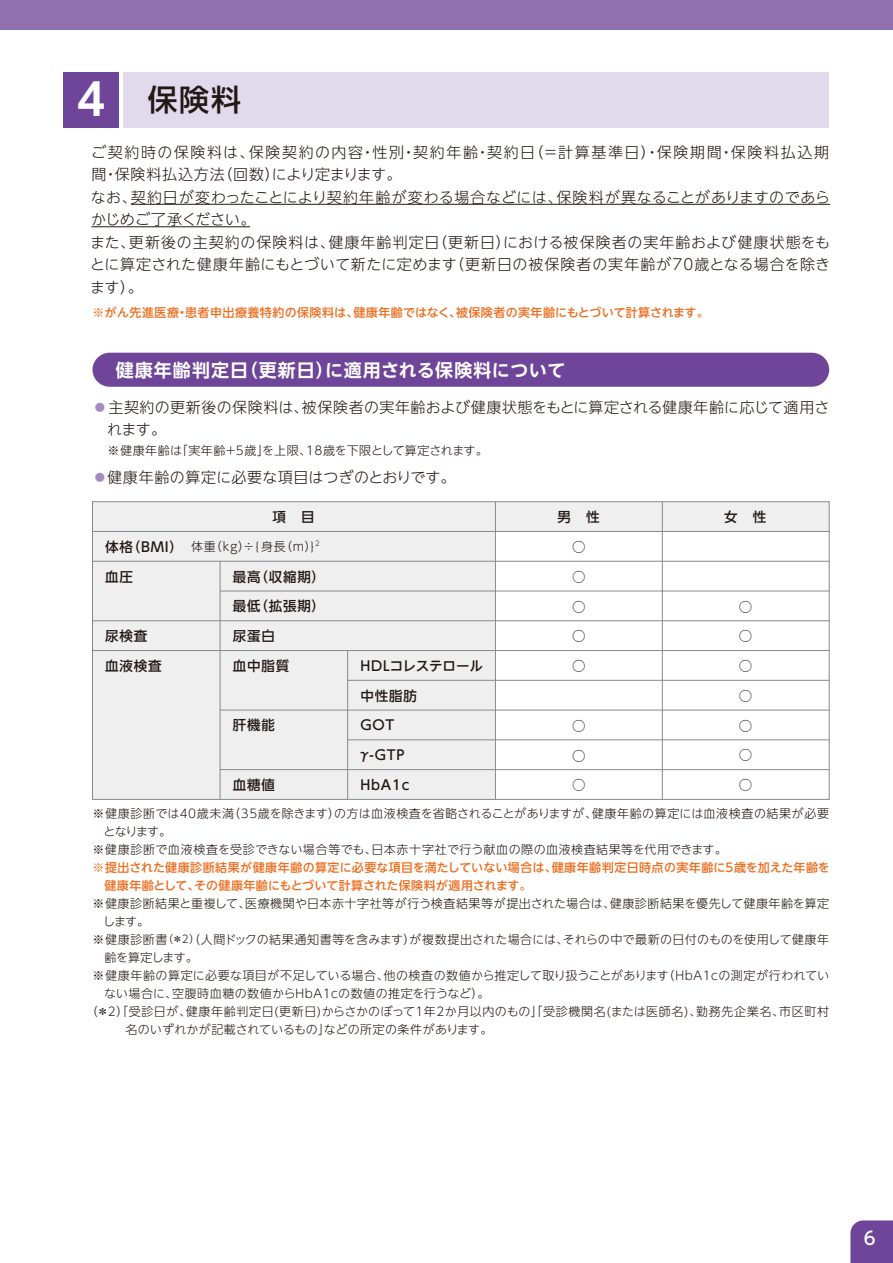
<style>
.page{position:relative;width:893px;height:1263px;background:#fff}
.page>*{position:absolute;margin:0;border:0;box-sizing:border-box;transform-origin:0 0}
.t1{font:500 30px "UD Shin Go NT Pro";color:#221815}
.t2{font:700 18px "UD Shin Go NT Pro De";letter-spacing:.05em;color:#fff}
.t3{font:500 18px "UD Shin Go NT Pro";color:#fff}
.t4{font:300 15px/22.5px "UD Shin Go NT Pro";letter-spacing:.065em;color:#221815}
.t5{font:300 15px/22.5px "UD Shin Go NT Pro";letter-spacing:.04em;color:#221815}
.t6{font:300 15px "UD Shin Go NT Pro";letter-spacing:.045em;color:#221815}
.t7{font:500 13.5px "UD Shin Go NT Pro";letter-spacing:.06em;color:#221815}
.t8{font:300 13.5px "UD Shin Go NT Pro";color:#221815}
.t9{font:500 13.5px "UD Shin Go NT Pro";letter-spacing:-.005em;color:#221815}
.t10{font:300 12px "UD Shin Go NT Pro";letter-spacing:.045em;color:#221815}
.t11{font:500 12px/18px "UD Shin Go NT Pro";letter-spacing:.03em;color:#ed6d1f}
.s1{font-family:"UD Shin Go NT Pro De";font-weight:700;font-size:43.5px;color:#fff}
.s2{color:#a58bc0}
.s3{font-weight:500;font-size:13.5px}
.s4{font-size:10.65px}
</style>
<div class="page">
<div style="left:123px;top:72px;width:706px;height:56px;background:#e1d9ec"></div>
<hr style="left:131px;top:204px;width:699px;height:1px;background:#221815">
<hr style="left:91px;top:226px;width:159px;height:1px;background:#221815">
<div style="left:64px;top:72px;width:55px;height:56px;background:#6e4598"></div>
<div style="left:92px;top:502px;width:737px;height:29px;background:#efefef"></div>
<div style="left:92px;top:502px;width:403px;height:297px;background:#efefef"></div>
<div style="left:92px;top:353px;width:737px;height:34px;background:#6e4598;border-radius:17px"></div>
<hr style="left:495px;top:502px;width:1px;height:297px;background:#898989">
<hr style="left:220px;top:561px;width:1px;height:238px;background:#898989">
<hr style="left:347px;top:650px;width:1px;height:149px;background:#898989">
<hr style="left:92px;top:531px;width:737px;height:1px;background:#898989">
<hr style="left:92px;top:561px;width:737px;height:1px;background:#898989">
<hr style="left:220px;top:591px;width:609px;height:1px;background:#898989">
<hr style="left:92px;top:620px;width:737px;height:1px;background:#898989">
<hr style="left:92px;top:650px;width:737px;height:1px;background:#898989">
<hr style="left:348px;top:680px;width:481px;height:1px;background:#898989">
<hr style="left:220px;top:710px;width:609px;height:1px;background:#898989">
<hr style="left:348px;top:739px;width:481px;height:1px;background:#898989">
<hr style="left:220px;top:769px;width:609px;height:1px;background:#898989">
<hr style="left:662px;top:502px;width:1px;height:297px;background:#898989">
<div style="left:850px;top:1220px;width:43px;height:43px;background:#6e4598"></div>
<div style="left:0;top:0;width:893px;height:30px;background:#9070af"></div>
<h1 class="t1" style="left:77px;top:76px;width:166px"><span class="s1">4</span> 保険料</h1>
<p class="t4" style="left:90px;top:140px;width:741px">ご契約時の保険料は、保険契約の内容・性別・契約年齢・契約日（＝計算基準日）・保険期間・保険料払込期間・保険料払込方法（回数）により定まります。<br>なお、契約日が変わったことにより契約年齢が変わる場合などには、保険料が異なることがありますのであらかじめご了承ください。<br>また、更新後の主契約の保険料は、健康年齢判定日（更新日）における被保険者の実年齢および健康状態をもとに算定された健康年齢にもとづいて新たに定めます（更新日の被保険者の実年齢が70歳となる場合を除きます）。</p>
<p class="t11" style="left:92px;top:303px;width:618px">※がん先進医療・患者申出療養特約の保険料は、健康年齢ではなく、被保険者の実年齢にもとづいて計算されます。</p>
<h2 class="t2" style="left:116px;top:355px;width:451px">健康年齢判定日（更新日）に適用される保険料について</h2>
<p class="t5" style="left:107px;top:395px;width:724px;text-indent:-15px"><span class="s2">●</span>主契約の更新後の保険料は、被保険者の実年齢および健康状態をもとに算定される健康年齢に応じて適用されます。</p>
<p class="t10" style="left:107px;top:441px;width:382px">※健康年齢は「実年齢＋5歳」を上限、18歳を下限として算定されます。</p>
<p class="t6" style="left:92px;top:465px;width:365px"><span class="s2">●</span>健康年齢の算定に必要な項目はつぎのとおりです。</p>
<p class="t7" style="left:273px;top:506px;width:44px">項　目</p>
<p class="t7" style="left:557px;top:506px;width:44px">男　性</p>
<p class="t10" style="left:105px;top:537px;width:216px"><span class="s3">体格（BMI）　</span>体重（kg）÷{ 身長（m）}<sup>2</sup></p>
<p class="t7" style="left:105px;top:565px;width:29px">血圧</p>
<p class="t7" style="left:105px;top:625px;width:44px">尿検査</p>
<p class="t7" style="left:105px;top:655px;width:58px">血液検査</p>
<p class="t7" style="left:233px;top:565px;width:94px">最高（収縮期）</p>
<p class="t7" style="left:233px;top:595px;width:94px">最低（拡張期）</p>
<p class="t7" style="left:233px;top:625px;width:44px">尿蛋白</p>
<p class="t7" style="left:233px;top:655px;width:58px">血中脂質</p>
<p class="t7" style="left:233px;top:714px;width:44px">肝機能</p>
<p class="t7" style="left:233px;top:774px;width:44px">血糖値</p>
<p class="t9" style="left:360px;top:655px;width:124px">HDLコレステロール</p>
<p class="t7" style="left:360px;top:685px;width:58px">中性脂肪</p>
<p class="t7" style="left:360px;top:714px;width:35px">GOT</p>
<p class="t7" style="left:358px;top:744px;width:48px">γ-GTP</p>
<p class="t7" style="left:360px;top:774px;width:51px">HbA1c</p>
<p class="t8" style="left:572px;top:536px;width:15px">○</p>
<p class="t8" style="left:572px;top:566px;width:15px">○</p>
<p class="t8" style="left:572px;top:596px;width:15px">○</p>
<p class="t8" style="left:572px;top:625px;width:15px">○</p>
<p class="t8" style="left:572px;top:655px;width:15px">○</p>
<p class="t8" style="left:572px;top:715px;width:15px">○</p>
<p class="t8" style="left:572px;top:744px;width:15px">○</p>
<p class="t8" style="left:572px;top:774px;width:15px">○</p>
<p class="t7" style="left:724px;top:506px;width:44px">女　性</p>
<p class="t8" style="left:739px;top:595px;width:15px">○</p>
<p class="t8" style="left:739px;top:625px;width:15px">○</p>
<p class="t8" style="left:739px;top:655px;width:15px">○</p>
<p class="t8" style="left:739px;top:685px;width:15px">○</p>
<p class="t8" style="left:739px;top:715px;width:15px">○</p>
<p class="t8" style="left:739px;top:744px;width:15px">○</p>
<p class="t8" style="left:739px;top:774px;width:15px">○</p>
<p class="t10" style="left:92px;top:804px;width:738px">※健康診断では40歳未満（35歳を除きます）の方は血液検査を省略されることがありますが、健康年齢の算定には血液検査の結果が必要</p>
<p class="t10" style="left:104px;top:822px;width:69px">となります。</p>
<p class="t10" style="left:92px;top:840px;width:636px">※健康診断で血液検査を受診できない場合等でも、日本赤十字社で行う献血の際の血液検査結果等を代用できます。</p>
<p class="t11" style="left:104px;top:858px;width:727px;text-indent:-12px">※提出された健康診断結果が健康年齢の算定に必要な項目を満たしていない場合は、健康年齢判定日時点の実年齢に5歳を加えた年齢を健康年齢として、その健康年齢にもとづいて計算された保険料が適用されます。</p>
<p class="t10" style="left:92px;top:894px;width:738px">※健康診断結果と重複して、医療機関や日本赤十字社等が行う検査結果等が提出された場合は、健康診断結果を優先して健康年齢を算定</p>
<p class="t10" style="left:103px;top:912px;width:48px">します。</p>
<p class="t10" style="left:92px;top:930px;width:738px">※健康診断書<span class="s4">（＊2）</span>（人間ドックの結果通知書等を含みます）が複数提出された場合には、それらの中で最新の日付のものを使用して健康年</p>
<p class="t10" style="left:104px;top:948px;width:95px">齢を算定します。</p>
<p class="t10" style="left:92px;top:966px;width:738px">※健康年齢の算定に必要な項目が不足している場合、他の検査の数値から推定して取り扱うことがあります（ＨｂＡ１ｃの測定が行われてい</p>
<p class="t10" style="left:104px;top:984px;width:387px">ない場合に、空腹時血糖の数値からＨｂＡ１ｃの数値の推定を行うなど）。</p>
<p class="t10" style="left:86px;top:1002px;width:745px">（＊2）「受診日が、健康年齢判定日(更新日)からさかのぼって1年2か月以内のもの」「受診機関名(または医師名)、勤務先企業名、市区町村</p>
<p class="t10" style="left:125px;top:1020px;width:368px">名のいずれかが記載されているもの」などの所定の条件があります。</p>
<h2 class="t3" style="left:864px;top:1223px;width:13px">6</h2>
</div>
